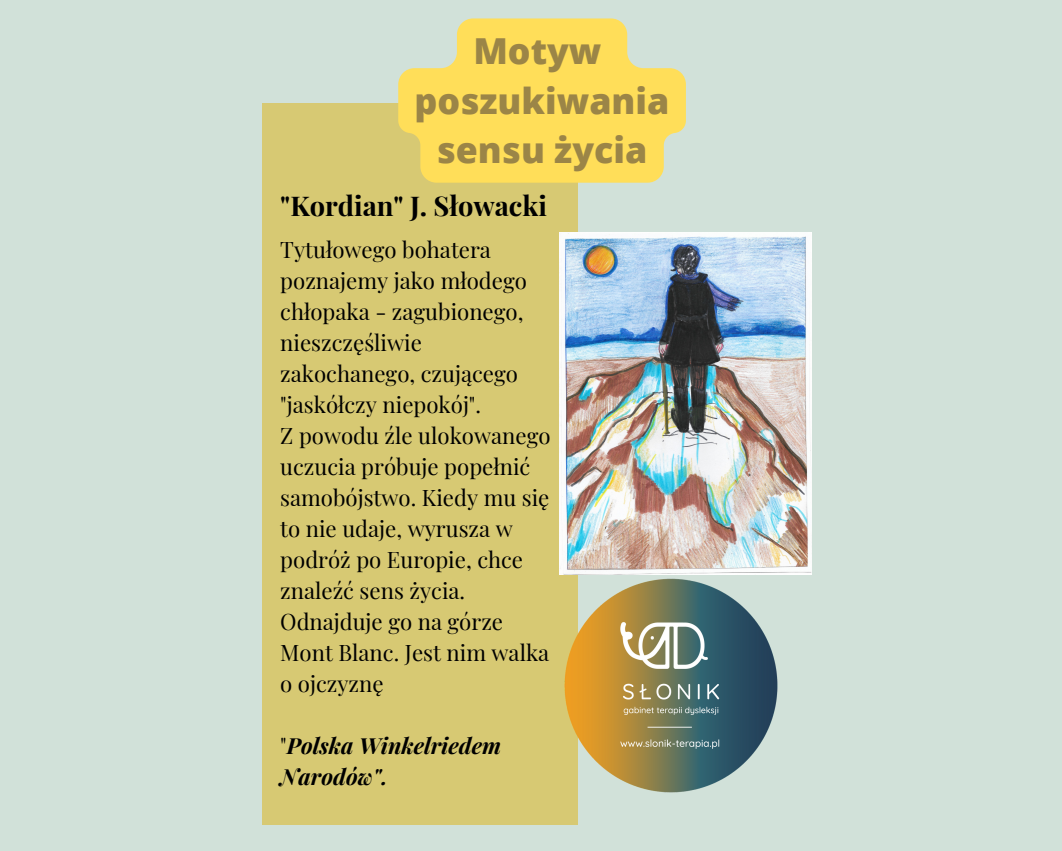
<style>
.page{position:relative;width:1062px;height:851px;background:#fff}
.page>*{position:absolute;margin:0;border:0;box-sizing:border-box;transform-origin:0 0}
.t1{font:800 35.7px/49.7px "Open Sans";color:#9b8547;text-align:center}
.t2{font:700 27.3px "Playfair Display";color:#000}
.t3{font:22.2px/31px "Playfair Display";color:#000}
.t4{font:italic 700 22.2px/31px "Playfair Display";color:#000}
.s1{font-weight:400;font-style:normal}
</style>
<div class="page">
<div style="left:0;top:0;width:1062px;height:850px;background:#d1e1d9"></div>
<div style="left:262px;top:103px;width:316px;height:721px;background:#d7c973"></div>
<img style="left:509px;top:529px;width:303px;height:296px">
<img style="left:560px;top:232px;width:251px;height:343px">
<svg style="left:398px;top:18px;width:288px;height:165px;fill:#ffde59"></svg>
<p class="t1" style="left:473px;top:25px;width:130px">Motyw</p>
<p class="t1" style="left:415px;top:75px;width:256px">poszukiwania sensu życia</p>
<p class="t2" style="left:280px;top:186px;width:268px">"Kordian" J. Słowacki</p>
<p class="t3" style="left:280px;top:233px;width:248px">Tytułowego bohatera poznajemy jako młodego chłopaka - zagubionego, nieszczęśliwie zakochanego, czującego "jaskółczy niepokój".</p>
<p class="t3" style="left:280px;top:419px;width:272px">Z powodu źle ulokowanego uczucia próbuje popełnić samobójstwo. Kiedy mu się to nie udaje, wyrusza w podróż po Europie, chce znaleźć sens życia.<br>Odnajduje go na górze<br>Mont Blanc. Jest nim walka o ojczyznę</p>
<p class="t4" style="left:280px;top:729px;width:222px"><span class="s1">"</span>Polska Winkelriedem<br>Narodów".</p>
</div>
